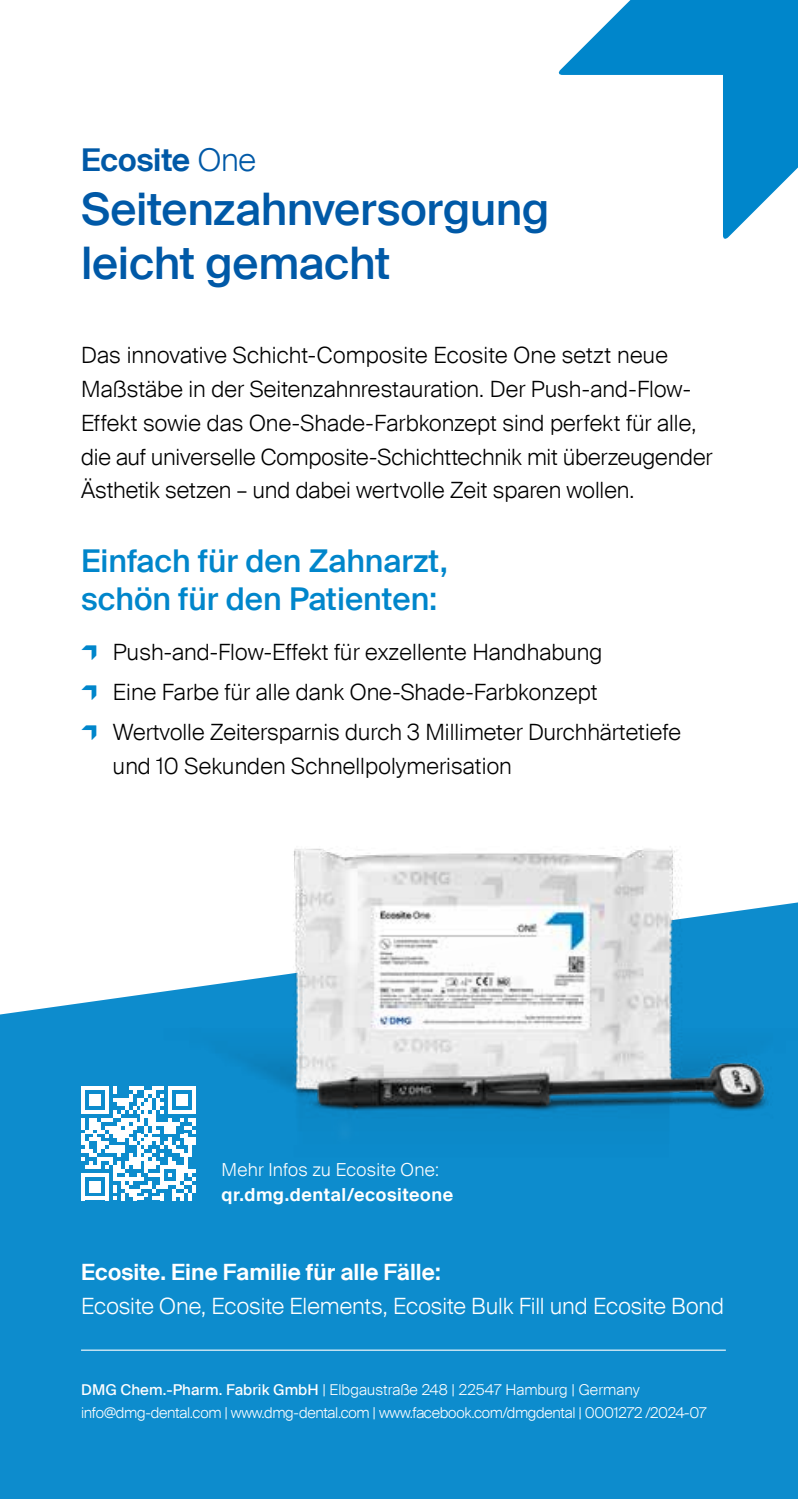
<style>
.page{position:relative;width:798px;height:1499px;background:#fff}
.page>*{position:absolute;margin:0;border:0;box-sizing:border-box;transform-origin:0 0}
.t1{font:500 45px/54px "Suisse Intl";letter-spacing:-.005em;color:#0059a7}
.t2{font:500 31.5px/38.2px "Suisse Intl";color:#0086cb}
.t3{font:600 31.5px "Suisse Intl";color:#0059a7}
.t4{font:300 22.5px/33.8px "Suisse Intl";letter-spacing:.005em;color:#000}
.t5{font:300 22.5px "Suisse Intl";color:#fff}
.t6{font:600 22.5px "Suisse Intl";color:#fff}
.t7{font:600 18px "Suisse Intl";letter-spacing:.03em;color:#fff}
.t8{font:300 18px "Suisse Intl";letter-spacing:.015em;color:#fff}
.t9{font:300 15.08px/22.5px "Suisse Intl";letter-spacing:-.02em;color:#fff}
.s1{font-weight:300}
.s2{color:#0086cb}
.s3{font-weight:400}
</style>
<div class="page">
<div style="left:0;top:1002px;width:797px;height:497px;background:#0d8ccd"></div>
<svg style="left:558px;top:0;width:239px;height:239px"></svg>
<img style="left:86px;top:846px;width:711px;height:403px">
<svg style="left:81px;top:1086px;width:114px;height:114px"></svg>
<hr style="left:81px;top:1349px;width:644px;height:2px;background:#fff">
<h2 class="t3" style="left:81px;top:141px;width:176px">Ecosite <span class="s1">One</span></h2>
<h1 class="t1" style="left:81px;top:182px;width:470px">Seitenzahnversorgung leicht gemacht</h1>
<p class="t4" style="left:81px;top:339px;width:632px">Das innovative Schicht-Composite Ecosite One setzt neue Maßstäbe in der Seitenzahnrestauration. Der Push-and-Flow-Effekt sowie das One-Shade-Farbkonzept sind perfekt für alle, die auf universelle Composite-Schichttechnik mit überzeugender Ästhetik setzen – und dabei wertvolle Zeit sparen wollen.</p>
<h2 class="t2" style="left:81px;top:542px;width:368px">Einfach für den Zahnarzt, schön für den Patienten:</h2>
<p class="t4" style="left:81px;top:635px;width:522px"><span class="s2">•</span> Push-and-Flow-Effekt für exzellente Handhabung</p>
<p class="t4" style="left:81px;top:675px;width:518px"><span class="s2">•</span> Eine Farbe für alle dank One-Shade-Farbkonzept</p>
<p class="t4" style="left:113px;top:715px;width:569px;text-indent:-32px"><span class="s2">•</span> Wertvolle Zeitersparnis durch 3 Millimeter Durchhärtetiefe und 10 Sekunden Schnellpolymerisation</p>
<p class="t8" style="left:221px;top:1159px;width:219px">Mehr Infos zu Ecosite One:</p>
<p class="t7" style="left:221px;top:1184px;width:233px">qr.dmg.dental/ecositeone</p>
<p class="t6" style="left:81px;top:1259px;width:361px">Ecosite. Eine Familie für alle Fälle:</p>
<p class="t5" style="left:81px;top:1293px;width:644px">Ecosite One, Ecosite Elements, Ecosite Bulk Fill und Ecosite Bond</p>
<p class="t9" style="left:81px;top:1379px;width:627px"><span class="s3">DMG Chem.-Pharm. Fabrik GmbH</span> | Elbgaustraße 248 | 22547 Hamburg | Germany info@dmg-dental.com | www.dmg-dental.com | www.facebook.com/dmgdental | 0001272 /2024-07</p>
</div>
